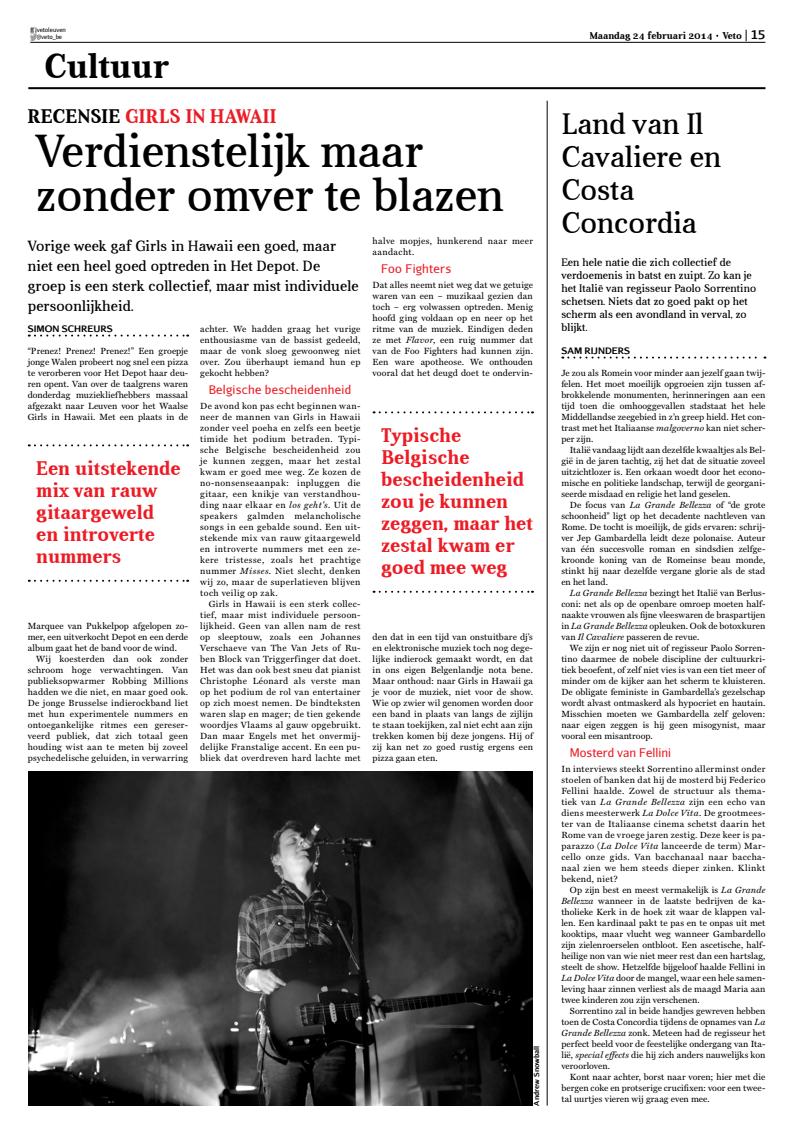
<style>
.page{position:relative;width:808px;height:1134px;background:#fff}
.page>*{position:absolute;margin:0;border:0;box-sizing:border-box;transform-origin:0 0}
.t1{font:47px/44px "Aver";color:#000}
.t2{font:700 35px "Aver";color:#000}
.t3{font:30px/33px "Aver";color:#000}
.t4{font:700 20px/22px "Aver";color:#ec1b24}
.t5{font:15px/20px "Aver";letter-spacing:.01em;color:#000}
.t6{font:12px "Aurulent Sans";letter-spacing:.02em;color:#ec1b24}
.t7{font:12px "Aurulent Sans";color:#ec1b24}
.t8{font:700 12px "Aurulent Sans";color:#000}
.t9{font:11px/13px "Aver";letter-spacing:.01em;color:#000}
.t10{font:700 10px "Aver";color:#000}
.t11{font:9px/11px "Miller Text";letter-spacing:.015em;color:#000;text-align:justify}
.t12{font:9px/11px "Miller Text";letter-spacing:.035em;color:#000}
.t13{font:700 9px "Aurulent Sans";color:#000}
.t14{font:700 7px "Aurulent Sans";color:#000}
.t15{font:6px/7.2px "Aurulent Sans";color:#000}
.s1{color:#000}
.s2{font-style:italic}
</style>
<div class="page">
<svg style="left:29px;top:335px;width:159px;height:2px"></svg>
<svg style="left:29px;top:444px;width:159px;height:2px"></svg>
<svg style="left:29px;top:580px;width:159px;height:2px"></svg>
<svg style="left:562px;top:357px;width:203px;height:2px"></svg>
<img style="left:28px;top:772px;width:505px;height:334px">
<svg style="left:374px;top:411px;width:159px;height:2px"></svg>
<svg style="left:374px;top:591px;width:159px;height:2px"></svg>
<hr style="left:547px;top:101px;width:1px;height:1005px;background:#000">
<svg style="left:30px;top:28px;width:7px;height:12px"></svg>
<hr style="left:30px;top:42px;width:735px;height:1px;background:#000">
<hr style="left:28px;top:87px;width:737px;height:2px;background:#000">
<p class="t15" style="left:37px;top:26px;width:31px">vetoleuven @veto_be</p>
<p class="t10" style="left:590px;top:30px;width:154px">Maandag 24 februari 2014 Veto</p>
<h3 class="t8" style="left:750px;top:26px;width:17px">15</h3>
<h2 class="t2" style="left:44px;top:47px;width:126px">Cultuur</h2>
<h3 class="t4" style="left:28px;top:105px;width:250px"><span class="s1">Recensie</span> Girls in Hawaii</h3>
<h1 class="t1" style="left:36px;top:129px;width:469px">Verdienstelijk maar zonder omver te blazen</h1>
<h3 class="t5" style="left:28px;top:236px;width:332px">Vorige week gaf Girls in Hawaii een goed, maar niet een heel goed optreden in Het Depot. De groep is een sterk collectief, maar mist individuele persoonlijkheid.</h3>
<p class="t13" style="left:28px;top:322px;width:42px">SIMON SCH</p>
<p class="t13" style="left:81px;top:322px;width:33px">REU RS</p>
<p class="t11" style="left:28px;top:345px;width:162px">“Prenez! Prenez! Prenez!” Een groepje jonge Walen probeert nog snel een pizza te verorberen voor Het Depot haar deu&shy;ren opent. Van over de taalgrens waren donderdag muziekliefhebbers massaal afgezakt naar Leuven voor het Waalse Girls in Hawaii. Met een plaats in de</p>
<p class="t12" style="left:373px;top:235px;width:162px">halve mopjes, hunkerend naar meer aandacht.</p>
<h3 class="t6" style="left:381px;top:261px;width:72px">Foo Fighters</h3>
<p class="t11" style="left:373px;top:279px;width:162px">Dat alles neemt niet weg dat we getuige waren van een – muzikaal gezien dan toch – erg volwassen optreden. Menig hoofd ging voldaan op en neer op het ritme van de muziek. Eindigen deden ze met <span class="s2">Flavor</span>, een ruig nummer dat van de Foo Fighters had kunnen zijn.<br>Een ware apotheose. We onthouden vooral dat het deugd doet te ondervin-</p>
<p class="t11" style="left:200px;top:323px;width:162px">achter. We hadden graag het vurige enthousiasme van de bassist gedeeld, maar de vonk sloeg gewoonweg niet over. Zou überhaupt iemand hun ep gekocht hebben?</p>
<h3 class="t6" style="left:209px;top:382px;width:144px">Belgische bescheidenheid</h3>
<p class="t11" style="left:200px;top:400px;width:162px">De avond kon pas echt beginnen wan&shy;neer de mannen van Girls in Hawaii zonder veel poeha en zelfs een beetje timide het podium betraden. Typi&shy;sche Belgische bescheidenheid zou je kunnen zeggen, maar het zestal kwam er goed mee weg. Ze kozen de no-nonsenseaanpak: inpluggen die gitaar, een knikje van verstandhou&shy;ding naar elkaar en <span class="s2">los geht’s</span>. Uit de speakers galmden melancholische songs in een gebalde sound. Een uit&shy;stekende mix van rauw gitaargeweld en introverte nummers met een ze&shy;kere tristesse, zoals het prachtige nummer <span class="s2">Misses</span>. Niet slecht, denken wij zo, maar de superlatieven blijven toch veilig op zak.</p>
<p class="t11" style="left:200px;top:598px;width:162px;text-indent:9px">Girls in Hawaii is een sterk collec&shy;tief, maar mist individuele persoon&shy;lijkheid. Geen van allen nam de rest op sleeptouw, zoals een Johannes Verschaeve van The Van Jets of Ru&shy;ben Block van Triggerfinger dat doet.<br>Het was dan ook best sneu dat pianist Christophe Léonard als verste man op het podium de rol van entertainer op zich moest nemen. De bindteksten waren slap en mager; de tien gekende woordjes Vlaams al gauw opgebruikt.<br>Dan maar Engels met het onvermij&shy;delijke Franstalige accent. En een pu&shy;bliek dat overdreven hard lachte met</p>
<h3 class="t4" style="left:381px;top:424px;width:153px">Typische<br>Belgische bescheidenheid zou je kunnen zeggen, maar het zestal kwam er goed mee weg</h3>
<h3 class="t4" style="left:36px;top:457px;width:146px">Een uitstekende mix van rauw gitaargeweld en introverte nummers</h3>
<p class="t11" style="left:28px;top:620px;width:162px">Marquee van Pukkelpop afgelopen zo&shy;mer, een uitverkocht Depot en een derde album gaat het de band voor de wind.</p>
<p class="t11" style="left:28px;top:653px;width:162px;text-indent:9px">Wij koesterden dan ook zonder schroom hoge verwachtingen. Van publieksopwarmer Robbing Millions hadden we die niet, en maar goed ook.<br>De jonge Brusselse indierockband liet met hun experimentele nummers en ontoegankelijke ritmes een gereser&shy;veerd publiek, dat zich totaal geen houding wist aan te meten bij zoveel psychedelische geluiden, in verwarring</p>
<p class="t11" style="left:373px;top:631px;width:162px">den dat in een tijd van onstuitbare dj’s en elektronische muziek toch nog dege&shy;lijke indierock gemaakt wordt, en dat in ons eigen Belgenlandje nota bene.<br>Maar onthoud: naar Girls in Hawaii ga je voor de muziek, niet voor de show.<br>Wie op zwier wil genomen worden door een band in plaats van langs de zijlijn te staan toekijken, zal niet echt aan zijn trekken komen bij deze jongens. Hij of zij kan net zo goed rustig ergens een pizza gaan eten.</p>
<p class="t14" style="left:531px;top:1106px;width:62px;rotate:-90deg">ANDREW SNOWBALL</p>
<h3 class="t3" style="left:561px;top:107px;width:161px">Land van Il<br>Cavaliere en<br>Costa<br>Concordia</h3>
<p class="t9" style="left:561px;top:255px;width:196px">Een hele natie die zich collectief de verdoemenis in batst en zuipt. Zo kan je het Italië van regisseur Paolo Sorrentino schetsen. Niets dat zo goed pakt op het scherm als een avondland in verval, zo blijkt.</p>
<p class="t13" style="left:561px;top:344px;width:70px">SAM RIJ NDERS</p>
<p class="t11" style="left:561px;top:367px;width:206px">Je zou als Romein voor minder aan jezelf gaan twij&shy;felen. Het moet moeilijk opgroeien zijn tussen af&shy;brokkelende monumenten, herinneringen aan een tijd toen die omhooggevallen stadstaat het hele Middellandse zeegebied in z’n greep hield. Het con&shy;trast met het Italiaanse <span class="s2">malgoverno</span> kan niet scher&shy;per zijn.</p>
<p class="t11" style="left:561px;top:444px;width:206px;text-indent:9px">Italië vandaag lijdt aan dezelfde kwaaltjes als Bel&shy;gië in de jaren tachtig, zij het dat de situatie zoveel uitzichtlozer is. Een orkaan woedt door het econo&shy;mische en politieke landschap, terwijl de georgani&shy;seerde misdaad en religie het land geselen.</p>
<p class="t11" style="left:561px;top:499px;width:206px;text-indent:9px">De focus van <span class="s2">La Grande Bellezza</span> of “de grote schoonheid” ligt op het decadente nachtleven van Rome. De tocht is moeilijk, de gids ervaren: schrij&shy;ver Jep Gambardella leidt deze polonaise. Auteur van één succesvolle roman en sindsdien zelfge&shy;kroonde koning van de Romeinse beau monde, stinkt hij naar dezelfde vergane glorie als de stad en het land.</p>
<p class="t11" style="left:561px;top:587px;width:206px;text-indent:9px"><span class="s2">La Grande Bellezza</span> bezingt het Italië van Berlus&shy;coni: net als op de openbare omroep moeten half&shy;naakte vrouwen als fijne vleeswaren de braspartijen in <span class="s2">La Grande Bellezza</span> opleuken. Ook de botoxkuren van <span class="s2">Il Cavaliere</span> passeren de revue.</p>
<p class="t11" style="left:561px;top:642px;width:206px;text-indent:9px">We zijn er nog niet uit of regisseur Paolo Sorren&shy;tino daarmee de nobele discipline der cultuurkri&shy;tiek beoefent, of zelf niet vies is van een tiet meer of minder om de kijker aan het scherm te kluisteren.<br>De obligate feministe in Gambardella’s gezelschap wordt alvast ontmaskerd als hypocriet en hautain.<br>Misschien moeten we Gambardella zelf geloven: naar eigen zeggen is hij geen misogynist, maar vooral een misantroop.</p>
<h3 class="t7" style="left:570px;top:745px;width:103px">Mosterd van Fellini</h3>
<p class="t11" style="left:561px;top:763px;width:206px">In interviews steekt Sorrentino allerminst onder stoelen of banken dat hij de mosterd bij Federico Fellini haalde. Zowel de structuur als thema&shy;tiek van <span class="s2">La Grande Bellezza</span> zijn een echo van diens meesterwerk <span class="s2">La Dolce Vita</span>. De grootmees&shy;ter van de Italiaanse cinema schetst daarin het Rome van de vroege jaren zestig. Deze keer is pa&shy;parazzo (<span class="s2">La Dolce Vita</span> lanceerde de term) Mar&shy;cello onze gids. Van bacchanaal naar baccha&shy;naal zien we hem steeds dieper zinken. Klinkt bekend, niet?</p>
<p class="t11" style="left:561px;top:884px;width:206px;text-indent:9px">Op zijn best en meest vermakelijk is <span class="s2">La Grande Bellezza</span> wanneer in de laatste bedrijven de ka&shy;tholieke Kerk in de hoek zit waar de klappen val&shy;len. Een kardinaal pakt te pas en te onpas uit met kooktips, maar vlucht weg wanneer Gambardello zijn zielenroerselen ontbloot. Een ascetische, half&shy;heilige non van wie niet meer rest dan een hartslag, steelt de show. Hetzelfde bijgeloof haalde Fellini in <span class="s2">La Dolce Vita</span> door de mangel, waar een hele samen&shy;leving haar zinnen verliest als de maagd Maria aan twee kinderen zou zijn verschenen.</p>
<p class="t11" style="left:561px;top:1005px;width:206px;text-indent:9px">Sorrentino zal in beide handjes gewreven hebben toen de Costa Concordia tijdens de opnames van <span class="s2">La Grande Bellezza</span> zonk. Meteen had de regisseur het perfect beeld voor de feestelijke ondergang van Ita&shy;lië, <span class="s2">special effects</span> die hij zich anders nauwelijks kon veroorloven.</p>
<p class="t11" style="left:561px;top:1071px;width:206px;text-indent:9px">Kont naar achter, borst naar voren; hier met die bergen coke en protserige crucifixen: voor een twee&shy;tal uurtjes vieren wij graag even mee.</p>
</div>
